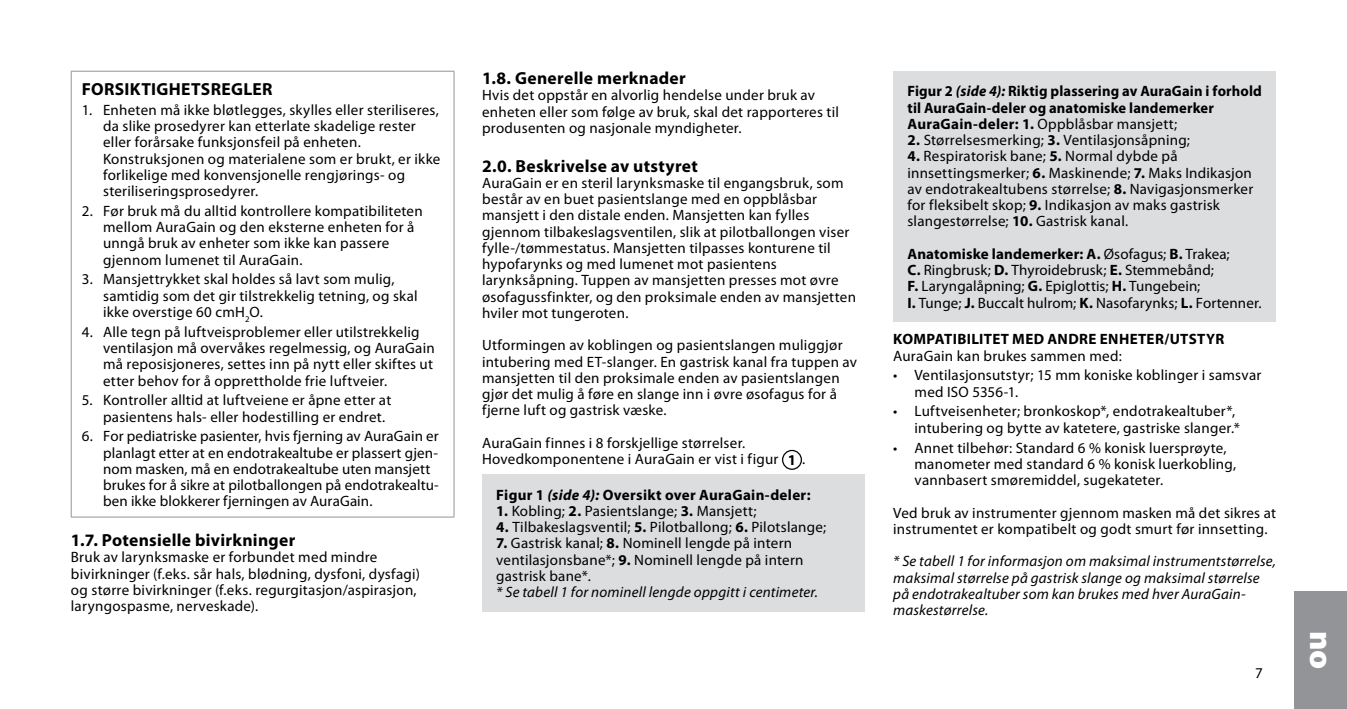
<style>
.page{position:relative;width:1347px;height:709px;background:#fff}
.page>*{position:absolute;margin:0;border:0;box-sizing:border-box;transform-origin:0 0}
.t1{font:900 32.5px "Myriad Pro";color:#fff}
.t2{font:700 17.5px "Myriad Pro";letter-spacing:.02em;color:#000}
.t3{font:15px/16.2px "Myriad Pro";letter-spacing:.015em;color:#000}
.t4{font:italic 15px/16.2px "Myriad Pro";letter-spacing:.015em;color:#000}
.t5{font:700 15px/16.2px "Myriad Pro";letter-spacing:.015em;color:#000}
.s1{font-weight:700}
.s2{font-style:italic}
.s3{font-weight:400}
</style>
<div class="page">
<div style="left:1293px;top:591px;width:53px;height:118px;background:#939498"></div>
<hr style="left:71px;top:71px;width:383px;height:1px;background:#939498">
<hr style="left:71px;top:71px;width:1px;height:446px;background:#939498">
<hr style="left:453px;top:71px;width:1px;height:446px;background:#939498">
<hr style="left:71px;top:516px;width:383px;height:1px;background:#939498">
<div style="left:782px;top:450px;width:20px;height:20px;border:1px solid #000;border-radius:50%"></div>
<div style="left:482px;top:474px;width:383px;height:137px;background:#dcddde"></div>
<div style="left:893px;top:71px;width:383px;height:251px;background:#dcddde"></div>
<p class="t2" style="left:82px;top:78px;width:192px">FORSIKTIGHETSREGLER</p>
<p class="t3" style="left:103px;top:101px;width:339px;text-indent:-21px">1. Enheten må ikke bløtlegges, skylles eller steriliseres, da slike prosedyrer kan etterlate skadelige rester eller forårsake funksjonsfeil på enheten.<br>Konstruksjonen og materialene som er brukt, er ikke forlikelige med konvensjonelle rengjørings- og steriliseringsprosedyrer.</p>
<p class="t3" style="left:103px;top:202px;width:321px;text-indent:-21px">2. Før bruk må du alltid kontrollere kompatibiliteten mellom AuraGain og den eksterne enheten for å unngå bruk av enheter som ikke kan passere gjennom lumenet til AuraGain.</p>
<p class="t3" style="left:103px;top:271px;width:316px;text-indent:-21px">3. Mansjettrykket skal holdes så lavt som mulig, samtidig som det gir tilstrekkelig tetning, og skal ikke overstige 60 cmH<sub>2</sub>O.</p>
<p class="t3" style="left:103px;top:323px;width:333px;text-indent:-21px">4. Alle tegn på luftveisproblemer eller utilstrekkelig ventilasjon må overvåkes regelmessig, og AuraGain må reposisjoneres, settes inn på nytt eller skiftes ut etter behov for å opprettholde frie luftveier.</p>
<p class="t3" style="left:103px;top:392px;width:290px;text-indent:-21px">5. Kontroller alltid at luftveiene er åpne etter at pasientens hals- eller hodestilling er endret.</p>
<p class="t3" style="left:103px;top:428px;width:337px;text-indent:-21px">6. For pediatriske pasienter, hvis fjerning av AuraGain er planlagt etter at en endotrakealtube er plassert gjen&shy;nom masken, må en endotrakealtube uten mansjett brukes for å sikre at pilotballongen på endotrakealtu&shy;ben ikke blokkerer fjerningen av AuraGain.</p>
<p class="t2" style="left:71px;top:529px;width:226px">1.7. Potensielle bivirkninger</p>
<p class="t3" style="left:71px;top:549px;width:351px">Bruk av larynksmaske er forbundet med mindre bivirkninger (f.eks. sår hals, blødning, dysfoni, dysfagi) og større bivirkninger (f.eks. regurgitasjon/aspirasjon, laryngospasme, nerveskade).</p>
<p class="t2" style="left:482px;top:67px;width:205px">1.8. Generelle merknader</p>
<p class="t3" style="left:482px;top:87px;width:358px">Hvis det oppstår en alvorlig hendelse under bruk av enheten eller som følge av bruk, skal det rapporteres til produsenten og nasjonale myndigheter.</p>
<p class="t2" style="left:482px;top:154px;width:217px">2.0. Beskrivelse av utstyret</p>
<p class="t3" style="left:482px;top:174px;width:375px">AuraGain er en steril larynksmaske til engangsbruk, som består av en buet pasientslange med en oppblåsbar mansjett i den distale enden. Mansjetten kan fylles gjennom tilbakeslagsventilen, slik at pilotballongen viser fylle-/tømmestatus. Mansjetten tilpasses konturene til hypofarynks og med lumenet mot pasientens larynksåpning. Tuppen av mansjetten presses mot øvre øsofagussfinkter, og den proksimale enden av mansjetten hviler mot tungeroten.</p>
<p class="t3" style="left:482px;top:337px;width:376px">Utformingen av koblingen og pasientslangen muliggjør intubering med ET-slanger. En gastrisk kanal fra tuppen av mansjetten til den proksimale enden av pasientslangen gjør det mulig å føre en slange inn i øvre øsofagus for å fjerne luft og gastrisk væske.</p>
<p class="t3" style="left:482px;top:434px;width:324px">AuraGain finnes i 8 forskjellige størrelser.<br>Hovedkomponentene i AuraGain er vist i figur <span class="s1">1</span> .</p>
<p class="t5" style="left:496px;top:486px;width:316px">Figur 1 <span class="s2">(side 4):</span> Oversikt over AuraGain-deler:</p>
<p class="t3" style="left:496px;top:502px;width:262px"><span class="s1">1.</span> Kobling; <span class="s1">2.</span> Pasientslange; <span class="s1">3.</span> Mansjett;</p>
<p class="t3" style="left:496px;top:519px;width:331px"><span class="s1">4.</span> Tilbakeslagsventil; <span class="s1">5.</span> Pilotballong; <span class="s1">6.</span> Pilotslange;</p>
<p class="t3" style="left:496px;top:535px;width:309px"><span class="s1">7.</span> Gastrisk kanal; <span class="s1">8.</span> Nominell lengde på intern ventilasjonsbane*; <span class="s1">9.</span> Nominell lengde på intern gastrisk bane*.</p>
<p class="t4" style="left:496px;top:583px;width:323px">* Se tabell 1 for nominell lengde oppgitt i centimeter.</p>
<p class="t5" style="left:907px;top:83px;width:356px">Figur 2 <span class="s2">(side 4):</span> Riktig plassering av AuraGain i forhold til AuraGain-deler og anatomiske landemerker<br>AuraGain-deler: 1. <span class="s3">Oppblåsbar mansjett;</span></p>
<p class="t3" style="left:907px;top:132px;width:284px"><span class="s1">2.</span> Størrelsesmerking; <span class="s1">3.</span> Ventilasjonsåpning;</p>
<p class="t3" style="left:907px;top:148px;width:347px"><span class="s1">4.</span> Respiratorisk bane; <span class="s1">5.</span> Normal dybde på innsettingsmerker; <span class="s1">6.</span> Maskinende; <span class="s1">7.</span> Maks Indikasjon av endotrakealtubens størrelse; <span class="s1">8.</span> Navigasjonsmerker for fleksibelt skop; <span class="s1">9.</span> Indikasjon av maks gastrisk slangestørrelse; <span class="s1">10.</span> Gastrisk kanal.</p>
<p class="t3" style="left:907px;top:245px;width:355px"><span class="s1">Anatomiske landemerker: A.</span> Øsofagus; <span class="s1">B.</span> Trakea;<br><span class="s1">C.</span> Ringbrusk; <span class="s1">D.</span> Thyroidebrusk; <span class="s1">E.</span> Stemmebånd;<br><span class="s1">F.</span> Laryngalåpning; <span class="s1">G.</span> Epiglottis; <span class="s1">H.</span> Tungebein;<br><span class="s1">I.</span> Tunge; <span class="s1">J.</span> Buccalt hulrom; <span class="s1">K.</span> Nasofarynks; <span class="s1">L.</span> Fortenner.</p>
<p class="t5" style="left:893px;top:331px;width:333px">KOMPATIBILITET MED ANDRE ENHETER/UTSTYR</p>
<p class="t3" style="left:893px;top:347px;width:230px">AuraGain kan brukes sammen med:</p>
<p class="t3" style="left:914px;top:367px;width:348px;text-indent:-21px">• Ventilasjonsutstyr; 15 mm koniske koblinger i samsvar med ISO 5356-1.</p>
<p class="t3" style="left:914px;top:403px;width:327px;text-indent:-21px">• Luftveisenheter; bronkoskop*, endotrakealtuber*, intubering og bytte av katetere, gastriske slanger.*</p>
<p class="t3" style="left:914px;top:439px;width:323px;text-indent:-21px">• Annet tilbehør: Standard 6 % konisk luersprøyte, manometer med standard 6 % konisk luerkobling, vannbasert smøremiddel, sugekateter.</p>
<p class="t3" style="left:893px;top:504px;width:384px">Ved bruk av instrumenter gjennom masken må det sikres at instrumentet er kompatibelt og godt smurt før innsetting.</p>
<p class="t4" style="left:893px;top:553px;width:384px">* Se tabell 1 for informasjon om maksimal instrumentstørrelse, maksimal størrelse på gastrisk slange og maksimal størrelse på endotrakealtuber som kan brukes med hver AuraGain&shy;maskestørrelse.</p>
<p class="t3" style="left:1254px;top:664px;width:9px">7</p>
<h1 class="t1" style="left:1342px;top:630px;width:40px;rotate:90deg">no</h1>
</div>
